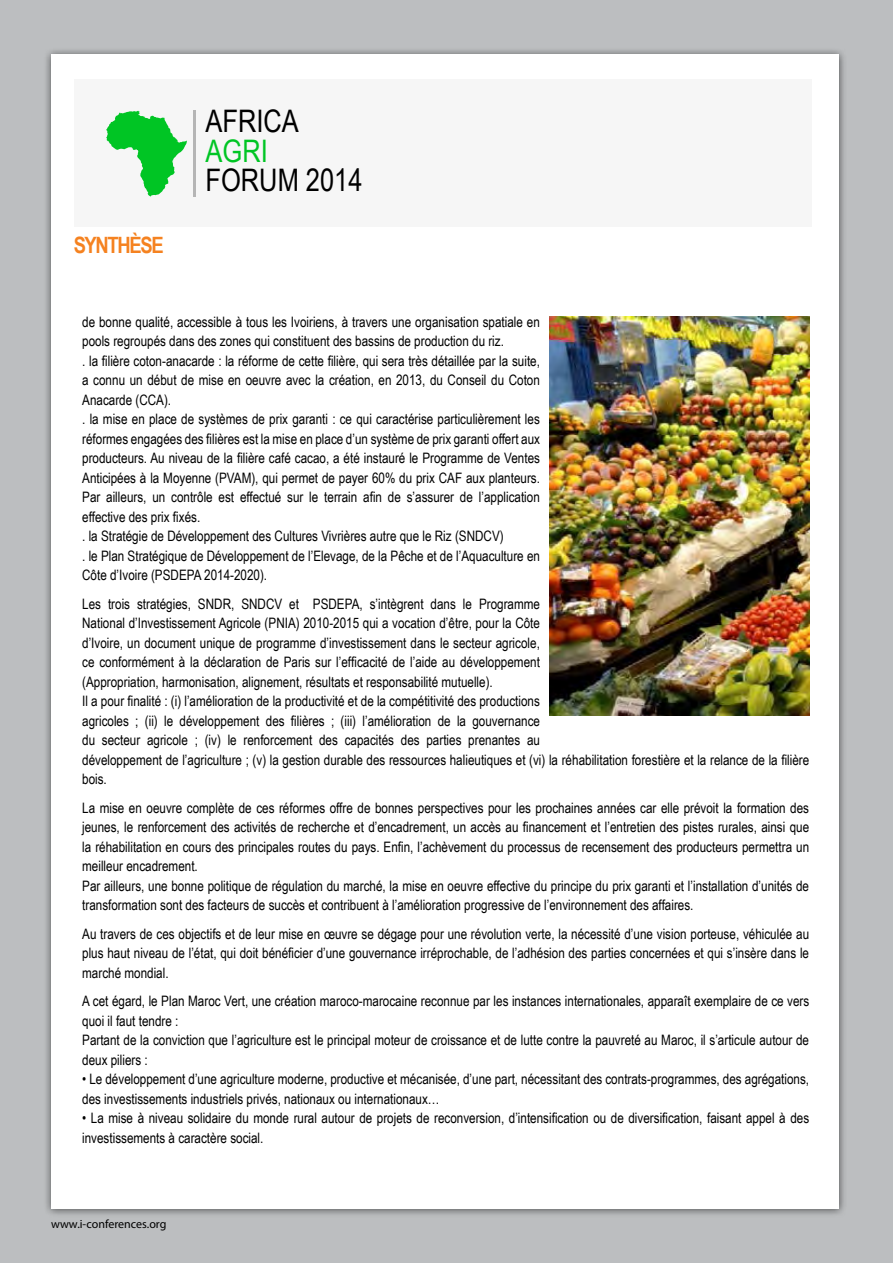
<style>
.page{position:relative;width:893px;height:1263px;background:#bcbec0}
.page>*{position:absolute;margin:0;border:0;box-sizing:border-box;transform-origin:0 0}
.t1{font:31.05px "Arial Narrow";color:#000}
.t2{font:31.05px "Arial Narrow";color:#00c524}
.t3{font:700 22.5px "Arial Narrow";letter-spacing:-.06em;color:#f58220}
.t4{font:14.4px/19.5px "Arial Narrow";color:#000}
.t5{font:12px "Myriad Pro";color:#000}
</style>
<div class="page">
<div style="left:43px;top:47px;width:804px;height:1171px;background:#000;opacity:.6"></div>
<div style="left:51px;top:54px;width:788px;height:1154px;background:#fff"></div>
<div style="left:74px;top:79px;width:737px;height:148px;background:#f6f6f6"></div>
<svg style="left:106px;top:111px;width:81px;height:86px"></svg>
<hr style="left:193px;top:110px;width:3px;height:87px;background:#666">
<img style="left:549px;top:316px;width:260px;height:399px">
<h2 class="t3" style="left:74px;top:228px;width:92px">SYNTHÈSE</h2>
<h1 class="t1" style="left:206px;top:98px;width:95px">AFRICA</h1>
<h1 class="t2" style="left:206px;top:128px;width:64px">AGRI</h1>
<h1 class="t1" style="left:206px;top:158px;width:158px">FORUM 2014</h1>
<p class="t4" style="left:82px;top:311px;width:459px">de bonne qualité, accessible à tous les Ivoiriens, à travers une organisation spatiale en pools regroupés dans des zones qui constituent des bassins de production du riz.<br>. la filière coton-anacarde : la réforme de cette filière, qui sera très détaillée par la suite, a connu un début de mise en oeuvre avec la création, en 2013, du Conseil du Coton Anacarde (CCA).<br>. la mise en place de systèmes de prix garanti : ce qui caractérise particulièrement les réformes engagées des filières est la mise en place d’un système de prix garanti offert aux producteurs. Au niveau de la filière café cacao, a été instauré le Programme de Ventes Anticipées à la Moyenne (PVAM), qui permet de payer 60% du prix CAF aux planteurs.<br>Par ailleurs, un contrôle est effectué sur le terrain afin de s’assurer de l’application effective des prix fixés.<br>. la Stratégie de Développement des Cultures Vivrières autre que le Riz (SNDCV)<br>. le Plan Stratégique de Développement de l’Elevage, de la Pêche et de l’Aquaculture en Côte d’Ivoire (PSDEPA 2014-2020).</p>
<p class="t4" style="left:82px;top:593px;width:729px">Les trois stratégies, SNDR, SNDCV et PSDEPA, s’intègrent dans le Programme<br>National d’Investissement Agricole (PNIA) 2010-2015 qui a vocation d’être, pour la Côte<br>d’Ivoire, un document unique de programme d’investissement dans le secteur agricole,<br>ce conformément à la déclaration de Paris sur l’efficacité de l’aide au développement<br>(Appropriation, harmonisation, alignement, résultats et responsabilité mutuelle).<br>Il a pour finalité : (i) l’amélioration de la productivité et de la compétitivité des productions<br>agricoles ; (ii) le développement des filières ; (iii) l’amélioration de la gouvernance<br>du secteur agricole ; (iv) le renforcement des capacités des parties prenantes au<br>développement de l’agriculture ; (v) la gestion durable des ressources halieutiques et (vi) la réhabilitation forestière et la relance de la filière bois.</p>
<p class="t4" style="left:82px;top:797px;width:728px">La mise en oeuvre complète de ces réformes offre de bonnes perspectives pour les prochaines années car elle prévoit la formation des jeunes, le renforcement des activités de recherche et d’encadrement, un accès au financement et l’entretien des pistes rurales, ainsi que la réhabilitation en cours des principales routes du pays. Enfin, l’achèvement du processus de recensement des producteurs permettra un meilleur encadrement.<br>Par ailleurs, une bonne politique de régulation du marché, la mise en oeuvre effective du principe du prix garanti et l’installation d’unités de transformation sont des facteurs de succès et contribuent à l’amélioration progressive de l’environnement des affaires.</p>
<p class="t4" style="left:82px;top:923px;width:728px;text-align:justify">Au travers de ces objectifs et de leur mise en œuvre se dégage pour une révolution verte, la nécessité d’une vision porteuse, véhiculée au plus haut niveau de l’état, qui doit bénéficier d’une gouvernance irréprochable, de l’adhésion des parties concernées et qui s’insère dans le marché mondial.</p>
<p class="t4" style="left:82px;top:991px;width:729px">A cet égard, le Plan Maroc Vert, une création maroco-marocaine reconnue par les instances internationales, apparaît exemplaire de ce vers quoi il faut tendre :<br>Partant de la conviction que l’agriculture est le principal moteur de croissance et de lutte contre la pauvreté au Maroc, il s’articule autour de deux piliers :</p>
<p class="t4" style="left:82px;top:1069px;width:728px">• Le développement d’une agriculture moderne, productive et mécanisée, d’une part, nécessitant des contrats-programmes, des agrégations, des investissements industriels privés, nationaux ou internationaux…</p>
<p class="t4" style="left:82px;top:1108px;width:728px">• La mise à niveau solidaire du monde rural autour de projets de reconversion, d’intensification ou de diversification, faisant appel à des investissements à caractère social.</p>
<p class="t5" style="left:51px;top:1217px;width:117px">www.i-conferences.org</p>
</div>
